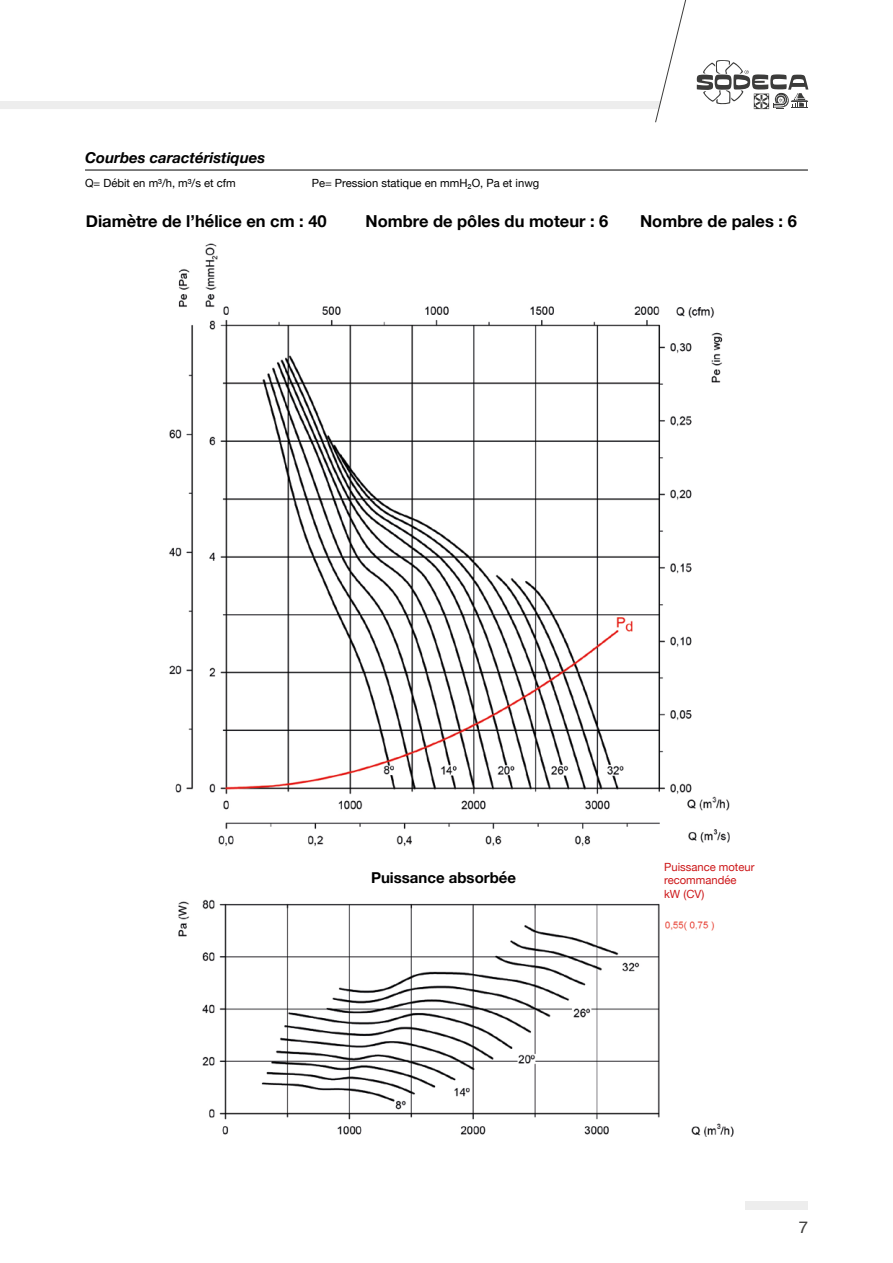
<style>
.page{position:relative;width:893px;height:1263px;background:#fff}
.page>*{position:absolute;margin:0;border:0;box-sizing:border-box;transform-origin:0 0}
.t1{font:700 16.5px "Helvetica Neue";color:#000}
.t2{font:16.5px "Helvetica";color:#3c3c3b}
.t3{font:italic 700 15px "Helvetica Neue";color:#000}
.t4{font:700 15px "Helvetica Neue";color:#000}
.t5{font:11.25px "Helvetica Neue";color:#000}
.t6{font:11.25px/13.5px "Helvetica Neue";color:#cd1719}
</style>
<div class="page">
<div style="left:746px;top:1202px;width:62px;height:8px;background:#ededed"></div>
<svg style="left:0;top:0;width:686px;height:123px"></svg>
<svg style="left:697px;top:60px;width:111px;height:49px"></svg>
<hr style="left:85px;top:170px;width:723px;height:1px;background:#000">
<img style="left:169px;top:243px;width:565px;height:894px">
<p class="t3" style="left:85px;top:146px;width:182px">Courbes caractéristiques</p>
<p class="t5" style="left:85px;top:175px;width:152px">Q= Débit en m³/h, m³/s et cfm</p>
<p class="t5" style="left:312px;top:175px;width:229px">Pe= Pression statique en mmH₂O, Pa et inwg</p>
<p class="t1" style="left:86px;top:208px;width:243px">Diamètre de l’hélice en cm : 40</p>
<p class="t1" style="left:366px;top:208px;width:244px">Nombre de pôles du moteur : 6</p>
<p class="t1" style="left:640px;top:208px;width:158px">Nombre de pales : 6</p>
<p class="t4" style="left:371px;top:866px;width:146px">Puissance absorbée</p>
<p class="t6" style="left:664px;top:861px;width:92px">Puissance moteur recommandée kW (CV)</p>
<p class="t2" style="left:799px;top:1214px;width:11px">7</p>
</div>
